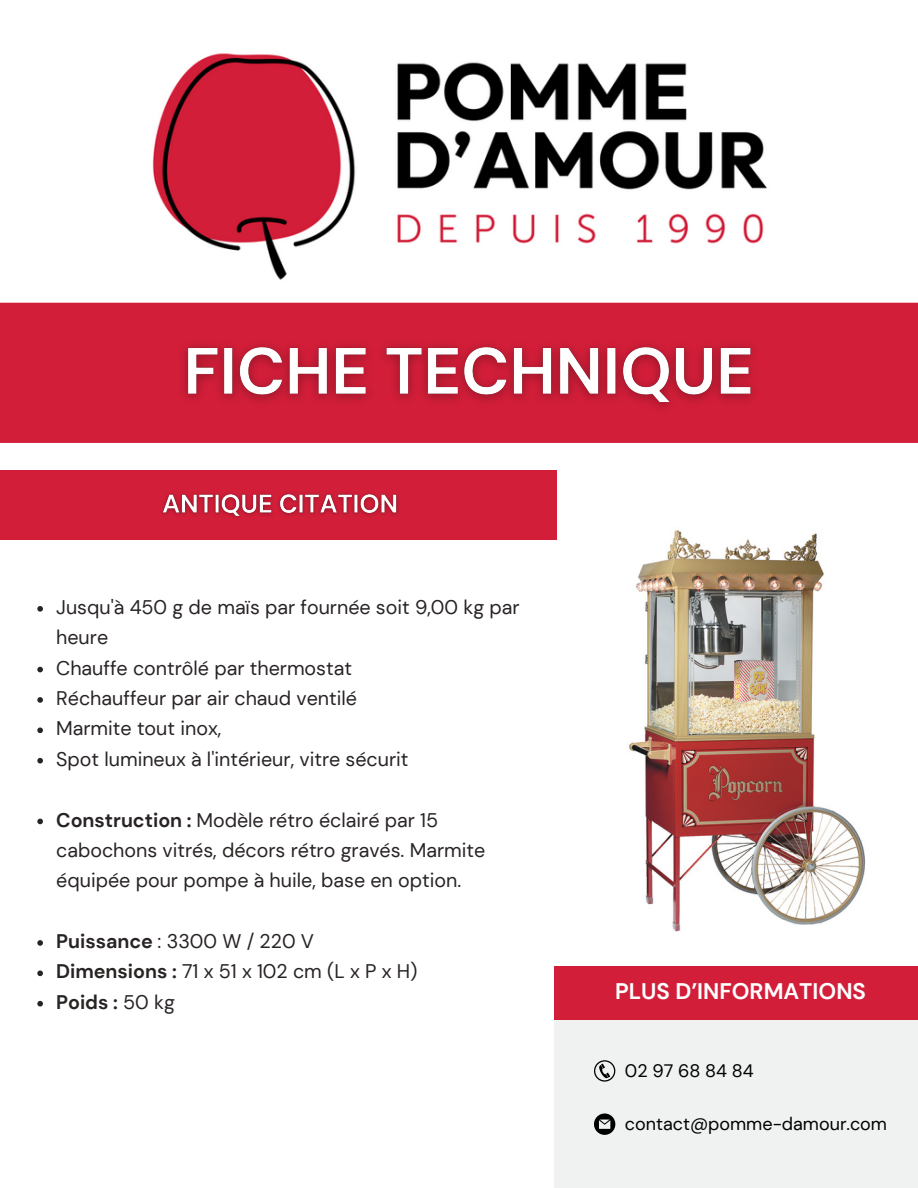
<style>
.page{position:relative;width:918px;height:1188px;background:#fff}
.page>*{position:absolute;margin:0;border:0;box-sizing:border-box;transform-origin:0 0}
.t1{font:700 22.5px "DM Sans";color:#fff}
.t2{font:19.65px/30.3px "DM Sans";color:#292424}
.t3{font:700 19.65px "DM Sans";color:#292424}
.t4{font:18px "DM Sans";color:#000}
.s1{font-weight:700}
.s2{font-weight:400}
</style>
<div class="page">
<img style="left:73px;top:53px;width:773px;height:250px">
<div style="left:0;top:471px;width:557px;height:69px;background:#d21e39"></div>
<div style="left:554px;top:993px;width:364px;height:195px;background:#f0f1f1"></div>
<div style="left:554px;top:966px;width:364px;height:54px;background:#d21e39"></div>
<svg style="left:594px;top:1060px;width:21px;height:22px"></svg>
<svg style="left:594px;top:1114px;width:21px;height:21px"></svg>
<div style="left:0;top:303px;width:918px;height:140px;background:#d21e39"></div>
<img style="left:629px;top:530px;width:237px;height:402px">
<img style="left:171px;top:328px;width:596px;height:94px">
<img style="left:162px;top:493px;width:236px;height:25px">
<svg style="left:37px;top:606px;width:6px;height:6px"></svg>
<svg style="left:37px;top:667px;width:6px;height:5px"></svg>
<svg style="left:37px;top:697px;width:6px;height:6px"></svg>
<svg style="left:37px;top:728px;width:6px;height:5px"></svg>
<svg style="left:37px;top:758px;width:6px;height:6px"></svg>
<svg style="left:37px;top:819px;width:6px;height:5px"></svg>
<svg style="left:37px;top:940px;width:6px;height:6px"></svg>
<svg style="left:37px;top:971px;width:6px;height:5px"></svg>
<svg style="left:37px;top:1001px;width:6px;height:6px"></svg>
<p class="t2" style="left:56px;top:592px;width:465px">Jusqu'à 450 g de maïs par fournée soit 9,00 kg par heure</p>
<p class="t2" style="left:56px;top:653px;width:297px">Chauffe contrôlé par thermostat</p>
<p class="t2" style="left:56px;top:683px;width:302px">Réchauffeur par air chaud ventilé</p>
<p class="t2" style="left:56px;top:714px;width:167px">Marmite tout inox,</p>
<p class="t2" style="left:56px;top:744px;width:354px">Spot lumineux à l'intérieur, vitre sécurit</p>
<p class="t2" style="left:56px;top:805px;width:431px"><span class="s1">Construction :</span> Modèle rétro éclairé par 15 cabochons vitrés, décors rétro gravés. Marmite équipée pour pompe à huile, base en option.</p>
<p class="t2" style="left:56px;top:926px;width:259px"><span class="s1">Puissance</span> : 3300 W / 220 V</p>
<p class="t2" style="left:56px;top:957px;width:363px"><span class="s1">Dimensions :</span> 71 x 51 x 102 cm (L x P x H)</p>
<p class="t3" style="left:56px;top:989px;width:120px">Poids : <span class="s2">50 kg</span></p>
<p class="t1" style="left:615px;top:977px;width:252px">PLUS D’INFORMATIONS</p>
<p class="t4" style="left:625px;top:1060px;width:130px">02 97 68 84 84</p>
<p class="t4" style="left:625px;top:1112px;width:264px">contact@pomme-damour.com</p>
</div>
